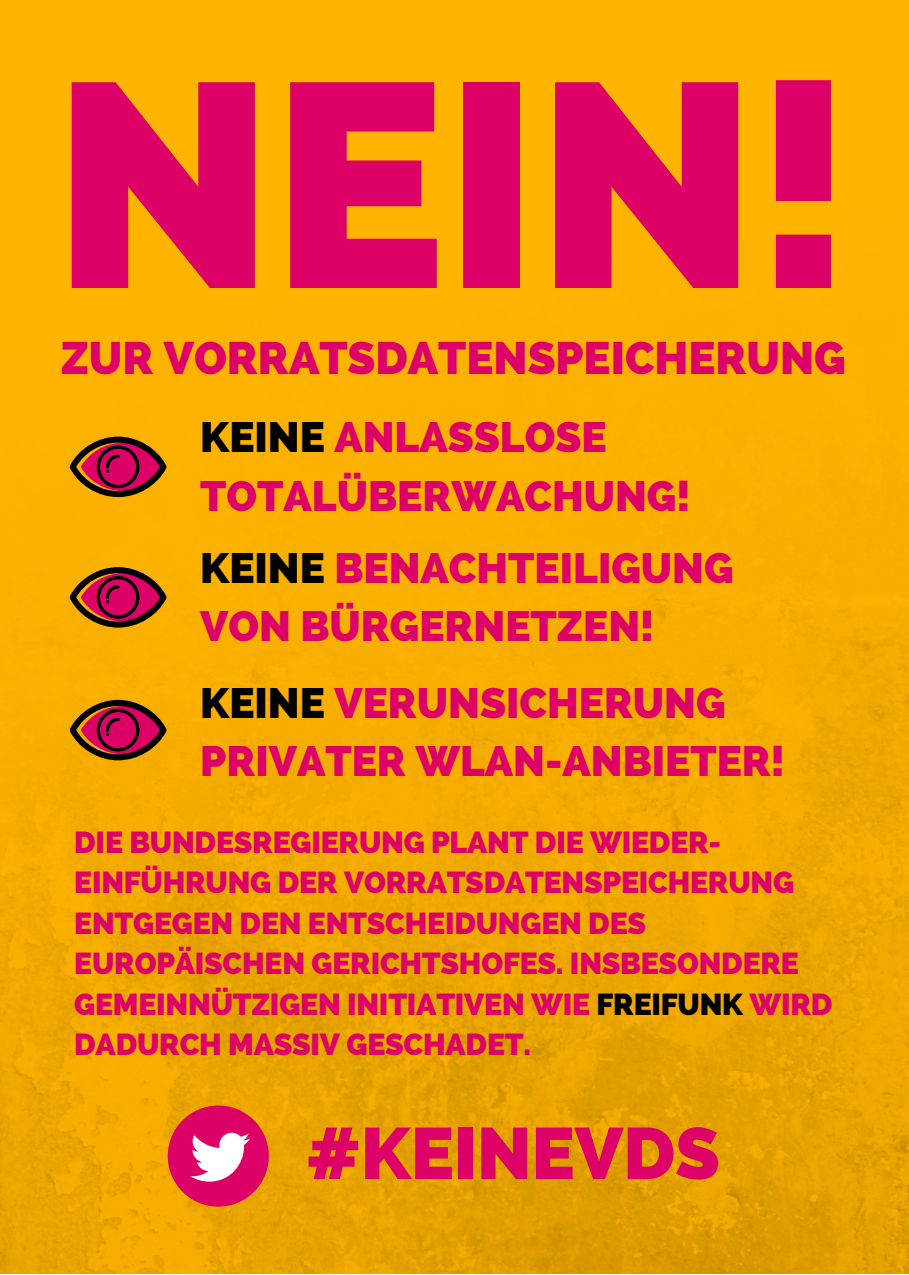
<style>
.page{position:relative;width:909px;height:1275px;background:#fff}
.page>*{position:absolute;margin:0;border:0;box-sizing:border-box;transform-origin:0 0}
.t1{font:800 289.8px "Raleway";color:#dc0067}
.t2{font:800 72.6px "Raleway";color:#dc0067}
.t3{font:800 45.3px "Raleway";color:#dc0067}
.t4{font:800 42.3px/58.5px "Raleway";color:#dc0067}
.t5{font:800 30.3px/40.5px "Raleway";letter-spacing:-.005em;color:#dc0067}
.s1{color:#000}
</style>
<div class="page">
<img style="left:0;top:0;width:909px;height:1274px">
<svg style="left:70px;top:437px;width:96px;height:60px;background:#a03726"></svg>
<svg style="left:70px;top:567px;width:96px;height:61px;background:#a13825"></svg>
<svg style="left:70px;top:700px;width:96px;height:60px;background:#9e3526"></svg>
<div style="left:168px;top:1106px;width:101px;height:101px;background:#dc0067;border-radius:50%"></div>
<svg style="left:190px;top:1133px;width:60px;height:49px"></svg>
<h1 class="t1" style="left:54px;top:16px;width:798px">NEIN!</h1>
<h3 class="t3" style="left:61px;top:331px;width:787px">ZUR VORRATSDATENSPEICHERUNG</h3>
<h3 class="t4" style="left:200px;top:408px;width:491px"><span class="s1">KEINE</span> ANLASSLOSE<br>TOTALÜBERWACHUNG!</h3>
<h3 class="t4" style="left:200px;top:539px;width:535px"><span class="s1">KEINE</span> BENACHTEILIGUNG<br>VON BÜRGERNETZEN!</h3>
<h3 class="t4" style="left:200px;top:674px;width:586px"><span class="s1">KEINE</span> VERUNSICHERUNG<br>PRIVATER WLAN-ANBIETER!</h3>
<p class="t5" style="left:74px;top:822px;width:760px">DIE BUNDESREGIERUNG PLANT DIE WIEDER-EINFÜHRUNG DER VORRATSDATENSPEICHERUNG ENTGEGEN DEN ENTSCHEIDUNGEN DES EUROPÄISCHEN GERICHTSHOFES. INSBESONDERE GEMEINNÜTZIGEN INITIATIVEN WIE <span class="s1">FREIFUNK</span> WIRD DADURCH MASSIV GESCHADET.</p>
<h2 class="t2" style="left:306px;top:1111px;width:415px">#KEINEVDS</h2>
</div>
